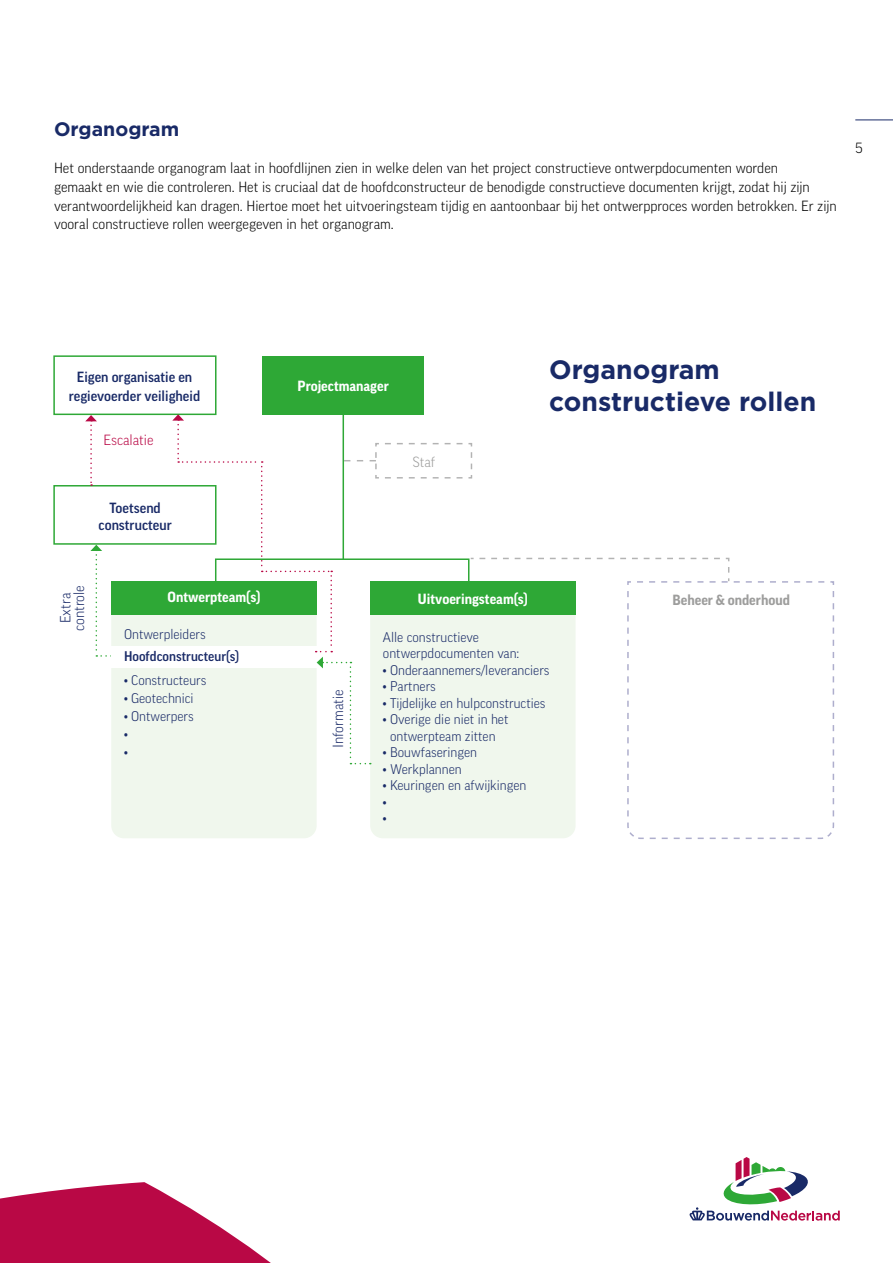
<style>
.page{position:relative;width:893px;height:1263px;background:#fff}
.page>*{position:absolute;margin:0;border:0;box-sizing:border-box;transform-origin:0 0}
.t1{font:700 26.55px/31.8px "Gotham";color:#192a67}
.t2{font:700 19.5px "Gotham";color:#192a67}
.t3{font:300 14.25px/18.8px "Good Pro";color:#000}
.t4{font:500 14.25px/18.8px "Good Pro";color:#192a67;text-align:center}
.t5{font:700 14.25px "Good Pro";color:#fff}
.t6{font:300 14.25px/13.5px "Good Pro";color:#192a67;text-align:center}
.t7{font:700 14.25px "Good Pro";color:#9d9d9c}
.t8{font:300 14.25px "Good Pro";color:#b90845}
.t9{font:300 14.25px "Good Pro";color:#9d9d9c}
.t10{font:300 13.5px/16.5px "Good Pro";color:#192a67}
.t11{font:500 13.5px "Good Pro";color:#192a67}
</style>
<div class="page">
<svg style="left:0;top:1182px;width:271px;height:81px"></svg>
<svg style="left:689px;top:1157px;width:151px;height:63px"></svg>
<hr style="left:855px;top:120px;width:38px;height:1px;background:#192a67">
<svg style="left:90px;top:545px;width:21px;height:112px"></svg>
<div style="left:111px;top:615px;width:206px;height:223px;background:#f0f7ed"></div>
<div style="left:370px;top:819px;width:206px;height:19px;background:#f0f7ed"></div>
<svg style="left:627px;top:581px;width:208px;height:258px"></svg>
<div style="left:111px;top:581px;width:206px;height:34px;background:#2ea836"></div>
<div style="left:111px;top:646px;width:206px;height:21px;background:#fff"></div>
<div style="left:53px;top:355px;width:163px;height:60px;border:2px solid #2ea836"></div>
<div style="left:53px;top:485px;width:163px;height:60px;border:2px solid #2ea836"></div>
<svg style="left:85px;top:415px;width:12px;height:71px"></svg>
<svg style="left:172px;top:414px;width:652px;height:405px"></svg>
<div style="left:262px;top:356px;width:162px;height:58px;background:#2ea836"></div>
<h2 class="t2" style="left:54px;top:116px;width:127px">Organogram</h2>
<p class="t3" style="left:54px;top:158px;width:784px">Het onderstaande organogram laat in hoofdlijnen zien in welke delen van het project constructieve ontwerpdocumenten worden<br>gemaakt en wie die controleren. Het is cruciaal dat de hoofdconstructeur de benodigde constructieve documenten krijgt, zodat hij zijn verantwoordelijkheid kan dragen. Hiertoe moet het uitvoeringsteam tijdig en aantoonbaar bij het ontwerpproces worden betrokken. Er zijn vooral constructieve rollen weergegeven in het organogram.</p>
<p class="t3" style="left:855px;top:139px;width:9px">5</p>
<p class="t4" style="left:69px;top:368px;width:133px">Eigen organisatie en regievoerder veiligheid</p>
<p class="t8" style="left:103px;top:432px;width:52px">Escalatie</p>
<p class="t4" style="left:99px;top:499px;width:75px;line-height:17.1px">Toetsend constructeur</p>
<p class="t5" style="left:298px;top:378px;width:93px">Projectmanager</p>
<p class="t9" style="left:413px;top:454px;width:24px">Staf</p>
<h1 class="t1" style="left:549px;top:354px;width:269px">Organogram constructieve rollen</h1>
<p class="t6" style="left:59px;top:631px;width:47px;rotate:-90deg">Extra controle</p>
<p class="t5" style="left:167px;top:588px;width:94px">Ontwerpteam(s)</p>
<p class="t5" style="left:418px;top:591px;width:111px">Uitvoeringsteam(s)</p>
<p class="t7" style="left:672px;top:592px;width:119px">Beheer &amp; onderhoud</p>
<p class="t10" style="left:383px;top:629px;width:138px">Alle constructieve ontwerpdocumenten van:</p>
<p class="t10" style="left:383px;top:662px;width:168px">• Onderaannemers/leveranciers</p>
<p class="t10" style="left:383px;top:678px;width:54px">• Partners</p>
<p class="t10" style="left:383px;top:695px;width:164px">• Tijdelijke en hulpconstructies</p>
<p class="t10" style="left:383px;top:711px;width:127px;text-align:center">• Overige die niet in het ontwerpteam zitten</p>
<p class="t10" style="left:383px;top:744px;width:96px">• Bouwfaseringen</p>
<p class="t10" style="left:383px;top:761px;width:80px">• Werkplannen</p>
<p class="t10" style="left:383px;top:777px;width:145px">• Keuringen en afwijkingen •<br>•</p>
<p class="t10" style="left:124px;top:625px;width:83px">Ontwerpleiders</p>
<p class="t11" style="left:124px;top:648px;width:117px">Hoofdconstructeur(s)</p>
<p class="t10" style="left:124px;top:672px;width:84px">• Constructeurs</p>
<p class="t10" style="left:124px;top:690px;width:71px">• Geotechnici</p>
<p class="t10" style="left:124px;top:707px;width:71px;line-height:18px">• Ontwerpers •<br>•</p>
<p class="t6" style="left:331px;top:748px;width:60px;rotate:-90deg">Informatie</p>
</div>
